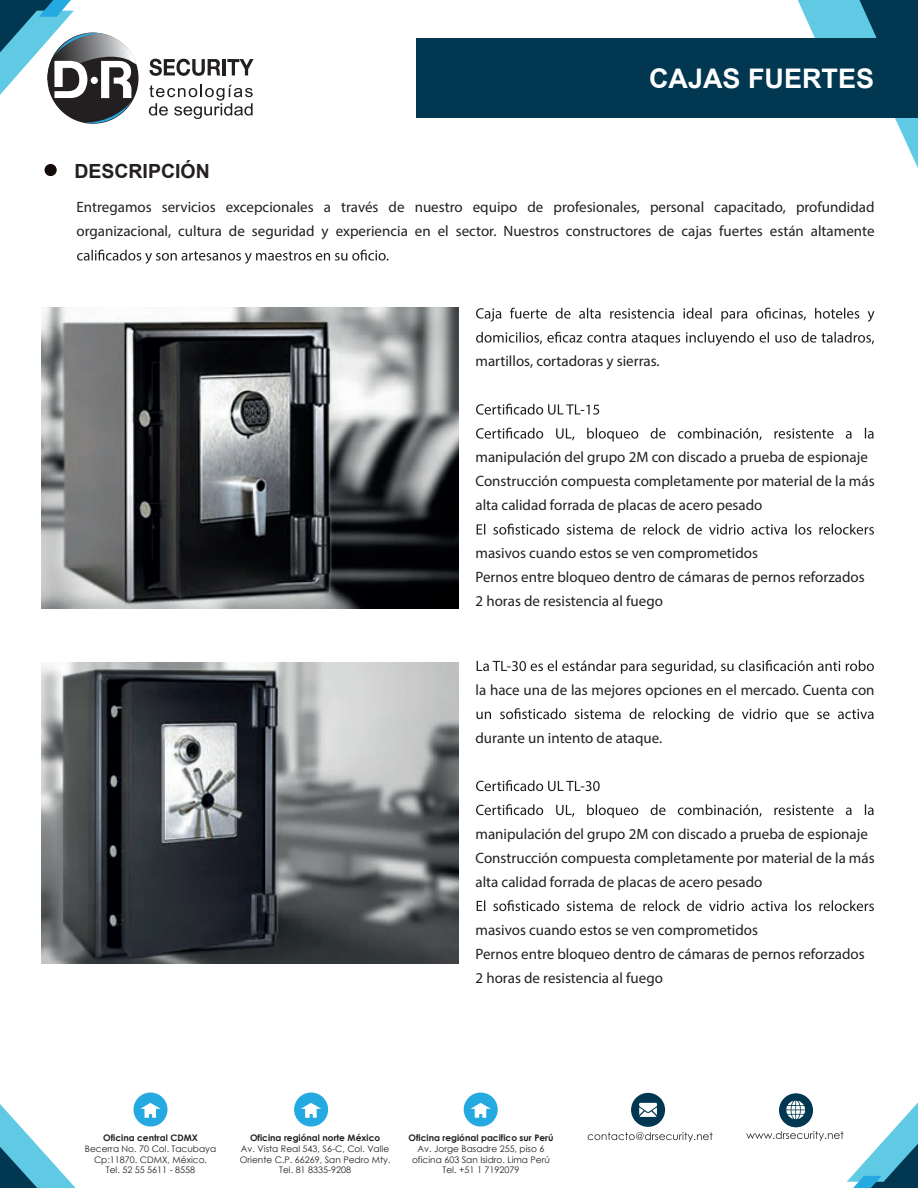
<style>
.page{position:relative;width:918px;height:1188px;background:#fff}
.page>*{position:absolute;margin:0;border:0;box-sizing:border-box;transform-origin:0 0}
.t1{font:700 27px "Arial";color:#fff}
.t2{font:700 19.5px "Arial";color:#231f20}
.t3{font:15px/24px "Myriad Pro";color:#231f20}
.t4{font:9px/10.8px "Century Gothic";color:#231f20;text-align:center}
.t5{font:700 9px "Century Gothic";color:#231f20}
</style>
<div class="page">
<svg style="left:45px;top:164px;width:12px;height:12px"></svg>
<svg style="left:77px;top:250px;width:311px;height:14px"></svg>
<svg style="left:476px;top:308px;width:398px;height:14px"></svg>
<svg style="left:476px;top:332px;width:398px;height:14px"></svg>
<svg style="left:476px;top:404px;width:123px;height:11px"></svg>
<svg style="left:476px;top:428px;width:398px;height:13px"></svg>
<svg style="left:477px;top:524px;width:397px;height:11px"></svg>
<svg style="left:477px;top:660px;width:397px;height:14px"></svg>
<svg style="left:477px;top:708px;width:397px;height:14px"></svg>
<svg style="left:476px;top:780px;width:124px;height:11px"></svg>
<svg style="left:476px;top:804px;width:398px;height:14px"></svg>
<svg style="left:477px;top:900px;width:397px;height:11px"></svg>
<img style="left:42px;top:308px;width:417px;height:301px">
<img style="left:42px;top:662px;width:417px;height:302px">
<svg style="left:0;top:1104px;width:76px;height:84px"></svg>
<svg style="left:798px;top:0;width:120px;height:168px"></svg>
<svg style="left:149px;top:59px;width:71px;height:17px"></svg>
<hr style="left:222px;top:59px;width:4px;height:16px;background:#231f20">
<svg style="left:227px;top:59px;width:27px;height:16px"></svg>
<svg style="left:0;top:0;width:137px;height:124px"></svg>
<svg style="left:149px;top:85px;width:104px;height:34px"></svg>
<div style="left:416px;top:38px;width:502px;height:80px;background:#013751"></div>
<div style="left:134px;top:1093px;width:34px;height:34px;background:#24aae1;border-radius:50%"></div>
<svg style="left:140px;top:1103px;width:21px;height:15px"></svg>
<div style="left:779px;top:1093px;width:34px;height:34px;background:#013751;border-radius:50%"></div>
<svg style="left:746px;top:1101px;width:172px;height:87px"></svg>
<div style="left:631px;top:1093px;width:34px;height:34px;background:#013751;border-radius:50%"></div>
<svg style="left:639px;top:1103px;width:18px;height:14px"></svg>
<svg style="left:588px;top:1132px;width:125px;height:10px"></svg>
<div style="left:294px;top:1093px;width:34px;height:34px;background:#24aae1;border-radius:50%"></div>
<svg style="left:301px;top:1103px;width:20px;height:15px"></svg>
<div style="left:464px;top:1093px;width:34px;height:34px;background:#24aae1;border-radius:50%"></div>
<svg style="left:471px;top:1103px;width:20px;height:15px"></svg>
<h1 class="t1" style="left:649px;top:59px;width:227px">CAJAS FUERTES</h1>
<h2 class="t2" style="left:74px;top:157px;width:137px">DESCRIPCIÓN</h2>
<p class="t3" style="left:76px;top:195px;width:800px">Entregamos servicios excepcionales a través de nuestro equipo de profesionales, personal capacitado, profundidad organizacional, cultura de seguridad y experiencia en el sector. Nuestros constructores de cajas fuertes están altamente</p>
<p class="t3" style="left:476px;top:349px;width:186px">martillos, cortadoras y sierras.</p>
<p class="t3" style="left:476px;top:445px;width:401px">manipulación del grupo 2M con discado a prueba de espionaje<br>Construcción compuesta completamente por material de la más alta calidad forrada de placas de acero pesado</p>
<p class="t3" style="left:476px;top:541px;width:391px">masivos cuando estos se ven comprometidos<br>Pernos entre bloqueo dentro de cámaras de pernos reforzados<br>2 horas de resistencia al fuego</p>
<p class="t3" style="left:476px;top:678px;width:401px">la hace una de las mejores opciones en el mercado. Cuenta con</p>
<p class="t3" style="left:476px;top:726px;width:188px">durante un intento de ataque.</p>
<p class="t3" style="left:476px;top:822px;width:401px">manipulación del grupo 2M con discado a prueba de espionaje<br>Construcción compuesta completamente por material de la más alta calidad forrada de placas de acero pesado</p>
<p class="t3" style="left:476px;top:918px;width:391px">masivos cuando estos se ven comprometidos<br>Pernos entre bloqueo dentro de cámaras de pernos reforzados<br>2 horas de resistencia al fuego</p>
<p class="t5" style="left:103px;top:1131px;width:96px">Oficina central CDMX</p>
<p class="t4" style="left:85px;top:1143px;width:133px">Becerra No. 70 Col. Tacubaya<br>Cp:11870. CDMX, México.<br>Tel. 52 55 5611 - 8558</p>
<p class="t5" style="left:250px;top:1131px;width:132px">Oficina regiónal norte México</p>
<p class="t4" style="left:240px;top:1143px;width:152px">Av. Vista Real 543, S6-C, Col. Valle<br>Oriente C.P. 66269, San Pedro Mty.<br>Tel. 81 8335-9208</p>
<p class="t5" style="left:409px;top:1131px;width:146px">Oficina regiónal pacifico sur Perú</p>
<p class="t4" style="left:412px;top:1143px;width:139px">Av. Jorge Basadre 255, piso 6 oficina 603 San Isidro. Lima Perú<br>Tel. +51 1 7192079</p>
</div>
